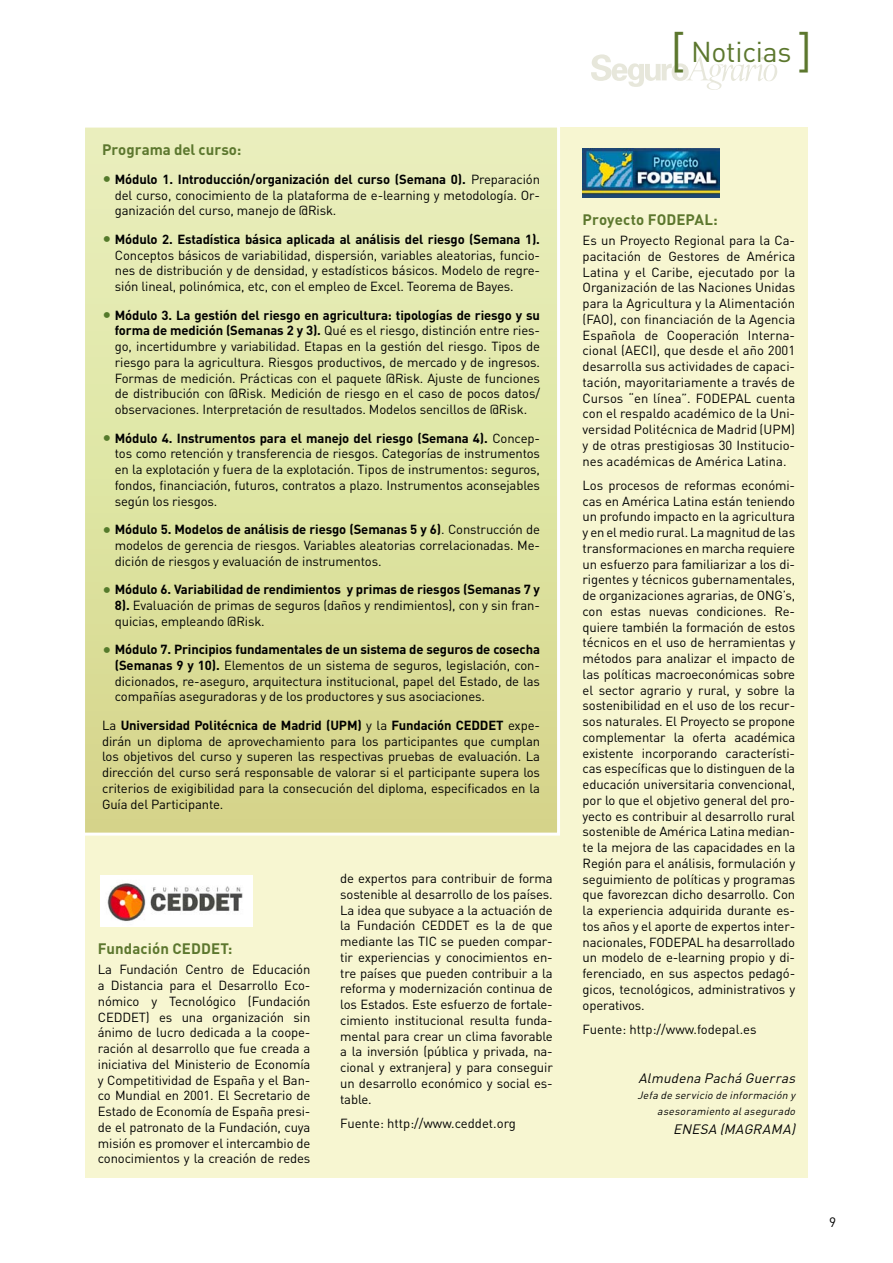
<style>
.page{position:relative;width:893px;height:1263px;background:#fff}
.page>*{position:absolute;margin:0;border:0;box-sizing:border-box;transform-origin:0 0}
.t1{font:28.35px "DIN";letter-spacing:-.01em;color:#5c772e}
.t2{font:700 15px "DIN";letter-spacing:.005em;color:#5c772e}
.t3{font:italic 13.5px "DIN";color:#000}
.t4{font:13.5px "DIN";color:#000}
.t5{font:13.05px/15.8px "DIN";letter-spacing:-.01em;color:#000;text-align:justify}
.t6{font:italic 10.5px/16.2px "DIN";color:#000;text-align:right}
.s1{font-size:18px;color:#547a2b}
.s2{font-weight:700}
.s3{font-size:47.25px}
</style>
<div class="page">
<svg style="left:591px;top:54px;width:186px;height:36px"></svg>
<div style="left:85px;top:128px;width:723px;height:1050px;background:#f7f6d1"></div>
<img style="left:100px;top:875px;width:152px;height:52px">
<img style="left:583px;top:149px;width:136px;height:48px">
<svg style="left:85px;top:127px;width:477px;height:709px;background:#dfe3a5"></svg>
<p class="t2" style="left:102px;top:140px;width:141px">Programa del curso:</p>
<p class="t5" style="left:115px;top:171px;width:427px;text-indent:-13px"><span class="s1">•</span> <span class="s2">Módulo 1. I ntroducción/organización del curso (Semana 0).</span> Preparación del curso, conocimiento de la plataforma de e-learning y metodología. Or&shy;ganización del curso, manejo de @Risk.</p>
<p class="t5" style="left:115px;top:231px;width:427px;text-indent:-13px"><span class="s1">•</span> <span class="s2">Módulo 2. Estadística básica aplicada al análisis del riesgo (Semana 1).<br></span>Conceptos básicos de variabilidad, dispersión, variables aleatorias, funcio&shy;nes de distribución y de densidad, y estadísticos básicos. Modelo de regre&shy;sión lineal, polinómica, etc, con el empleo de Excel. Teorema de Bayes.</p>
<p class="t5" style="left:115px;top:307px;width:427px;text-indent:-13px"><span class="s1">•</span> <span class="s2">Módulo 3. La gestión del riesgo en agricultura: tipologías de riesgo y su forma de medición (Semanas 2 y 3).</span> Qué es el riesgo, distinción entre ries&shy;go, incertidumbre y variabilidad. Etapas en la gestión del riesgo. Tipos de riesgo para la agricultura. Riesgos productivos, de mercado y de ingresos.<br>Formas de medición. Prácticas con el paquete @Risk. Ajuste de funciones de distribución con @Risk. Medición de riesgo en el caso de pocos datos/ observaciones. Interpretación de resultados. M odelos sencillos de @Risk.</p>
<p class="t5" style="left:115px;top:430px;width:427px;text-indent:-13px"><span class="s1">•</span> <span class="s2">Módulo 4. I nstrumentos para el manejo del riesgo (Semana 4).</span> Concep&shy;tos como retención y transferencia de riesgos. Categorías de instrumentos en la explotación y fuera de la explotación. Tipos de instrumentos: seguros, fondos, financiación, futuros, contratos a plazo. Instrumentos aconsejables según los riesgos.</p>
<p class="t5" style="left:115px;top:521px;width:427px;text-indent:-13px"><span class="s1">•</span> <span class="s2">Módulo 5. Modelos de análisis de riesgo (Semanas 5 y 6)</span>. Construcción de modelos de gerencia de riesgos. Variables aleatorias correlacionadas. Me&shy;dición de riesgos y evaluación de instrumentos.</p>
<p class="t5" style="left:115px;top:581px;width:427px;text-indent:-13px"><span class="s1">•</span> <span class="s2">Módulo 6. Variabilidad de rendimientos y primas de riesgos (Semanas 7 y 8).</span> Evaluación de primas de seguros (daños y rendimientos), con y sin fran&shy;quicias, empleando @Risk.</p>
<p class="t5" style="left:115px;top:641px;width:427px;text-indent:-13px"><span class="s1">•</span> <span class="s2">Módulo 7. Principios fundamentales de un sistema de seguros de cosecha (Semanas 9 y 10).</span> Elementos de un sistema de seguros, legislación, con&shy;dicionados, re-aseguro, arquitectura institucional, papel del Estado, de las compañías aseguradoras y de los productores y sus asociaciones.</p>
<p class="t5" style="left:102px;top:717px;width:440px">La <span class="s2">Universidad Politécnica de Madrid (UPM)</span> y la <span class="s2">Fundación CEDDET</span> expe&shy;dirán un diploma de aprovechamiento para los participantes que cumplan los objetivos del curso y superen las respectivas pruebas de evaluación. La dirección del curso será responsable de valorar si el participante supera los criterios de exigibilidad para la consecución del diploma, especificados en la Guía del Participante.</p>
<p class="t2" style="left:98px;top:939px;width:136px">Fundación CEDDET:</p>
<p class="t5" style="left:98px;top:961px;width:214px">La Fundación Centro de Educación a D istancia para el Desarrollo Eco&shy;nómico y Tecnológico (Fundación CEDDET</p>
<p class="t5" style="left:98px;top:1009px;width:214px;text-indent:48px">) es una organización sin ánimo de lucro dedicada a la coope&shy;ración al desarrollo que fue creada a iniciativa del M inisterio de Economía y Competitividad de España y el Ban&shy;co M undial en 2001. El Secretario de Estado de Economía de España presi&shy;de el patronato de la Fundación, cuya misión es promover el intercambio de conocimientos y la creación de redes</p>
<p class="t5" style="left:340px;top:870px;width:214px">de expertos para contribuir de forma sostenible al desarrollo de los países.<br>La idea que subyace a la actuación de la Fundación CEDDET</p>
<p class="t5" style="left:340px;top:918px;width:214px;text-indent:136px">es la de que mediante las TIC se pueden compar&shy;tir experiencias y conocimientos en&shy;tre países que pueden contribuir a la reforma y modernización continua de los Estados. Este esfuerzo de fortale&shy;cimiento institucional resulta funda&shy;mental para crear un clima favorable a la inversión (pública y privada, na&shy;cional y extranjera) y para conseguir un desarrollo económico y social es&shy;table.</p>
<p class="t5" style="left:340px;top:1115px;width:177px">Fuente: http://www.ceddet.org</p>
<h1 class="t1" style="left:670px;top:34px;width:143px"><span class="s3">[</span> Noticias <span class="s3">]</span></h1>
<p class="t2" style="left:583px;top:210px;width:137px">Proyecto FODEPAL:</p>
<p class="t5" style="left:583px;top:232px;width:214px">Es un Proyecto Regional para la Ca&shy;pacitación de Gestores de América Latina y el Caribe, ejecutado por la Organización de las Naciones U nidas para la Agricultura y la Alimentación (FAO), con financiación de la Agencia Española de Cooperación Interna&shy;cional (AEC</p>
<p class="t5" style="left:583px;top:342px;width:214px;text-indent:67px">I), que desde el año 2001 desarrolla sus actividades de capaci&shy;tación, mayoritariamente a través de Cursos “en línea”. FODEPAL</p>
<p class="t5" style="left:583px;top:390px;width:214px;text-indent:174px">cuenta con el respaldo académico de la U ni&shy;versidad Politécnica de Madrid (UPM</p>
<p class="t5" style="left:583px;top:421px;width:214px;text-indent:209px">) y de otras prestigiosas 30 Institucio&shy;nes académicas de América Latina.</p>
<p class="t5" style="left:583px;top:477px;width:214px">Los procesos de reformas económi&shy;cas en América Latina están teniendo un profundo impacto en la agricultura y en el medio rural. La magnitud de las transformaciones en marcha requiere un esfuerzo para familiarizar a los di&shy;rigentes y técnicos gubernamentales, de organizaciones agrarias, de ONG</p>
<p class="t5" style="left:583px;top:587px;width:214px;text-indent:200px">’s, con estas nuevas condiciones. Re&shy;quiere también la formación de estos técnicos en el uso de herramientas y métodos para analizar el impacto de las políticas macroeconómicas sobre el sector agrario y rural, y sobre la sostenibilidad en el uso de los recur&shy;sos naturales. El Proyecto se propone complementar la oferta académica existente incorporando característi&shy;cas específicas que lo distinguen de la educación universitaria convencional, por lo que el objetivo general del pro&shy;yecto es contribuir al desarrollo rural sostenible de América Latina median&shy;te la mejora de las capacidades en la Región para el análisis, formulación y seguimiento de políticas y programas que favorezcan dicho desarrollo. Con la experiencia adquirida durante es&shy;tos años y el aporte de expertos inter&shy;nacionales, FODEPAL</p>
<p class="t5" style="left:583px;top:934px;width:214px;text-indent:124px">ha desarrollado un modelo de e-learning propio y di&shy;ferenciado, en sus aspectos pedagó&shy;gicos, tecnológicos, administrativos y operativos.</p>
<p class="t5" style="left:583px;top:1021px;width:176px">Fuente: http://www.fodepal.es</p>
<p class="t3" style="left:638px;top:1069px;width:162px">Almudena Pachá Guerras</p>
<p class="t6" style="left:637px;top:1087px;width:162px">Jefa de servicio de información y asesoramiento alasegurado</p>
<p class="t3" style="left:673px;top:1120px;width:10px">ENESA</p>
<p class="t3" style="left:720px;top:1120px;width:15px">(MAGRAMA</p>
<p class="t3" style="left:791px;top:1120px;width:9px">)</p>
<p class="t4" style="left:829px;top:1214px;width:9px">9</p>
</div>
